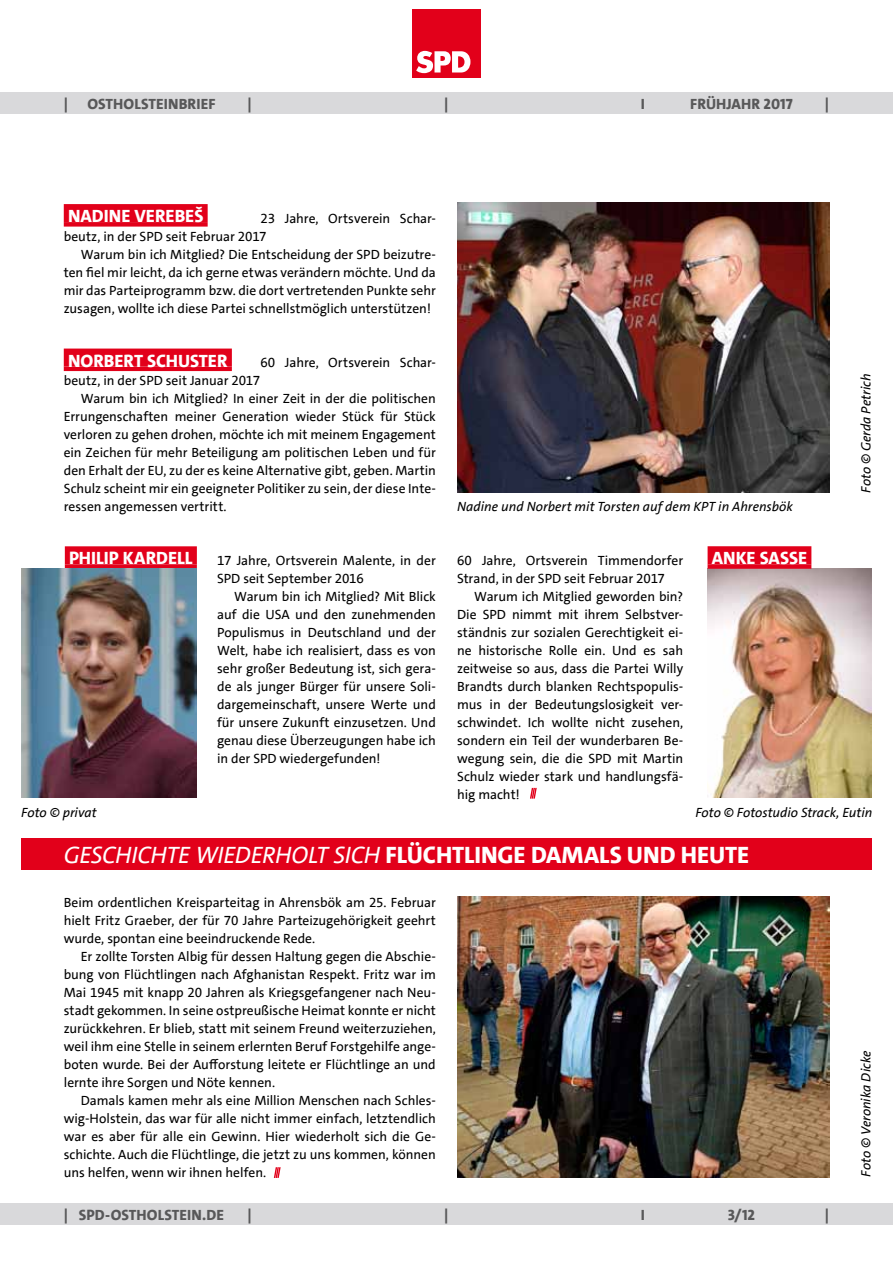
<style>
.page{position:relative;width:893px;height:1263px;background:#fff}
.page>*{position:absolute;margin:0;border:0;box-sizing:border-box;transform-origin:0 0}
.t1{font:800 24px "SPD The Sans Versal";color:#fff}
.t2{font:800 18px "SPD The Sans Versal";color:#fff}
.t3{font:800 15px "SPD The Sans Versal";letter-spacing:.005em;color:#585859}
.t4{font:13.5px/18px "SPD The Sans";color:#000;text-align:justify}
.t5{font:italic 13.5px "SPD The Sans";color:#000}
.s1{font-weight:400;font-style:italic}
</style>
<div class="page">
<div style="left:0;top:1203px;width:893px;height:22px;background:#d9d9db"></div>
<div style="left:412px;top:9px;width:69px;height:69px;background:#e2001a"></div>
<svg style="left:416px;top:51px;width:54px;height:22px"></svg>
<div style="left:0;top:92px;width:893px;height:22px;background:#d9d9db"></div>
<svg style="left:530px;top:788px;width:7px;height:11px"></svg>
<img style="left:457px;top:896px;width:372px;height:282px">
<img style="left:708px;top:568px;width:164px;height:229px">
<div style="left:21px;top:838px;width:851px;height:32px;background:#e2001a"></div>
<svg style="left:274px;top:1167px;width:7px;height:11px"></svg>
<img style="left:457px;top:203px;width:372px;height:290px">
<div style="left:64px;top:204px;width:144px;height:18px;background:#e2001a"></div>
<div style="left:64px;top:222px;width:144px;height:5px;background:#e2001a"></div>
<div style="left:64px;top:349px;width:168px;height:18px;background:#e2001a"></div>
<hr style="left:64px;top:367px;width:168px;height:4px;background:#e2001a">
<div style="left:65px;top:546px;width:132px;height:18px;background:#e2001a"></div>
<div style="left:65px;top:564px;width:132px;height:5px;background:#e2001a"></div>
<img style="left:21px;top:568px;width:176px;height:229px">
<div style="left:708px;top:546px;width:103px;height:18px;background:#e2001a"></div>
<div style="left:708px;top:564px;width:103px;height:5px;background:#e2001a"></div>
<p class="t3" style="left:64px;top:94px;width:6px">|</p>
<p class="t3" style="left:87px;top:94px;width:130px">OSTHOLSTEINBRIEF</p>
<p class="t3" style="left:248px;top:94px;width:6px">|</p>
<p class="t3" style="left:444px;top:94px;width:6px">|</p>
<p class="t3" style="left:641px;top:94px;width:6px">I</p>
<p class="t3" style="left:690px;top:94px;width:104px">FRÜHJAHR 2017</p>
<p class="t3" style="left:825px;top:94px;width:6px">|</p>
<h2 class="t2" style="left:68px;top:204px;width:137px">NADINE VEREBEŠ</h2>
<p class="t4" style="left:64px;top:209px;width:374px;text-indent:197px">23 Jahre, Ortsverein Schar&shy;beutz, in der SPD seit Februar 2017</p>
<p class="t4" style="left:64px;top:245px;width:374px;text-indent:17px">Warum bin ich Mitglied? Die Entscheidung der SPD beizutre&shy;ten fiel mir leicht, da ich gerne etwas verändern möchte. Und da mir das Parteiprogramm bzw. die dort vertretenden Punkte sehr zusagen, wollte ich diese Partei schnellstmöglich unterstützen!</p>
<h2 class="t2" style="left:68px;top:349px;width:161px">NORBERT SCHUSTER</h2>
<p class="t4" style="left:260px;top:353px;width:177px">60 Jahre, Ortsverein Schar-</p>
<p class="t4" style="left:64px;top:371px;width:198px">beutz, in der SPD seit Januar 2017</p>
<p class="t4" style="left:81px;top:389px;width:357px">Warum bin ich Mitglied? In einer Zeit in der die politischen</p>
<p class="t4" style="left:64px;top:407px;width:374px">Errungenschaften meiner Generation wieder Stück für Stück</p>
<p class="t4" style="left:64px;top:425px;width:374px">verloren zu gehen drohen, möchte ich mit meinem Engagement</p>
<p class="t4" style="left:64px;top:443px;width:374px">ein Zeichen für mehr Beteiligung am politischen Leben und für</p>
<p class="t4" style="left:64px;top:461px;width:374px">den Erhalt der EU, zu der es keine Alternative gibt, geben. Martin</p>
<p class="t4" style="left:64px;top:479px;width:374px">Schulz scheint mir ein geeigneter Politiker zu sein, der diese Inte-</p>
<p class="t4" style="left:64px;top:497px;width:164px">ressen angemessen vertritt.</p>
<h2 class="t2" style="left:69px;top:547px;width:125px">PHILIP KARDELL</h2>
<p class="t4" style="left:217px;top:551px;width:220px">17 Jahre, Ortsverein Malente, in der<br>SPD seit September 2016</p>
<p class="t4" style="left:217px;top:587px;width:220px;text-indent:17px">Warum bin ich Mitglied? Mit Blick auf die USA und den zunehmenden Populismus in Deutschland und der Welt, habe ich realisiert, dass es von sehr großer Bedeutung ist, sich gera&shy;de als junger Bürger für unsere Soli&shy;dargemeinschaft, unsere Werte und für unsere Zukunft einzusetzen. Und genau diese Überzeugungen habe ich in der SPD wiedergefunden!</p>
<p class="t5" style="left:457px;top:497px;width:337px">Nadine und Norbert mit Torsten auf dem KPT in Ahrensbök</p>
<p class="t4" style="left:457px;top:551px;width:228px">60 Jahre, Ortsverein Timmendorfer<br>Strand, in der SPD seit Februar 2017</p>
<p class="t4" style="left:457px;top:587px;width:228px;text-indent:17px">Warum ich Mitglied geworden bin?<br>Die SPD nimmt mit ihrem Selbstver&shy;ständnis zur sozialen Gerechtigkeit ei&shy;ne historische Rolle ein. Und es sah zeitweise so aus, dass die Partei Willy Brandts durch blanken Rechtspopulis&shy;mus in der Bedeutungslosigkeit ver&shy;schwindet. Ich wollte nicht zusehen, sondern ein Teil der wunderbaren Be&shy;wegung sein, die die SPD mit Martin Schulz wieder stark und handlungsfä&shy;hig macht!</p>
<h2 class="t2" style="left:712px;top:547px;width:97px">ANKE SASSE</h2>
<p class="t5" style="left:857px;top:493px;width:121px;rotate:-90deg">Foto © Gerda Petrich</p>
<p class="t5" style="left:695px;top:803px;width:178px">Foto © Fotostudio Strack, Eutin</p>
<h1 class="t1" style="left:64px;top:839px;width:687px"><span class="s1">GESCHICHTE WIEDERHOLT SICH</span> FLÜCHTLINGE DAMALS UND HEUTE</h1>
<p class="t5" style="left:21px;top:803px;width:77px">Foto © privat</p>
<p class="t4" style="left:64px;top:893px;width:374px">Beim ordentlichen Kreisparteitag in Ahrensbök am 25. Februar hielt Fritz Graeber, der für 70 Jahre Parteizugehörigkeit geehrt wurde, spontan eine beeindruckende Rede.</p>
<p class="t4" style="left:64px;top:947px;width:374px;text-indent:17px">Er zollte Torsten Albig für dessen Haltung gegen die Abschie&shy;bung von Flüchtlingen nach Afghanistan Respekt. Fritz war im Mai 1945 mit knapp 20 Jahren als Kriegsgefangener nach Neu&shy;stadt gekommen. In seine ostpreußische Heimat konnte er nicht zurückkehren. Er blieb, statt mit seinem Freund weiterzuziehen, weil ihm eine Stelle in seinem erlernten Beruf Forstgehilfe ange&shy;boten wurde. Bei der Aufforstung leitete er Flüchtlinge an und lernte ihre Sorgen und Nöte kennen.</p>
<p class="t4" style="left:64px;top:1091px;width:374px;text-indent:17px">Damals kamen mehr als eine Million Menschen nach Schles&shy;wig-Holstein, das war für alle nicht immer einfach, letztendlich war es aber für alle ein Gewinn. Hier wiederholt sich die Ge&shy;schichte. Auch die Flüchtlinge, die jetzt zu uns kommen, können uns helfen, wenn wir ihnen helfen.</p>
<p class="t3" style="left:64px;top:1205px;width:162px">| SPD-OSTHOLSTEIN.DE</p>
<p class="t3" style="left:248px;top:1205px;width:6px">|</p>
<p class="t3" style="left:444px;top:1205px;width:6px">|</p>
<p class="t3" style="left:641px;top:1205px;width:6px">I</p>
<p class="t3" style="left:728px;top:1205px;width:29px">3/12</p>
<p class="t3" style="left:825px;top:1205px;width:6px">|</p>
<p class="t5" style="left:857px;top:1177px;width:128px;rotate:-90deg">Foto © Veronika Dicke</p>
</div>
